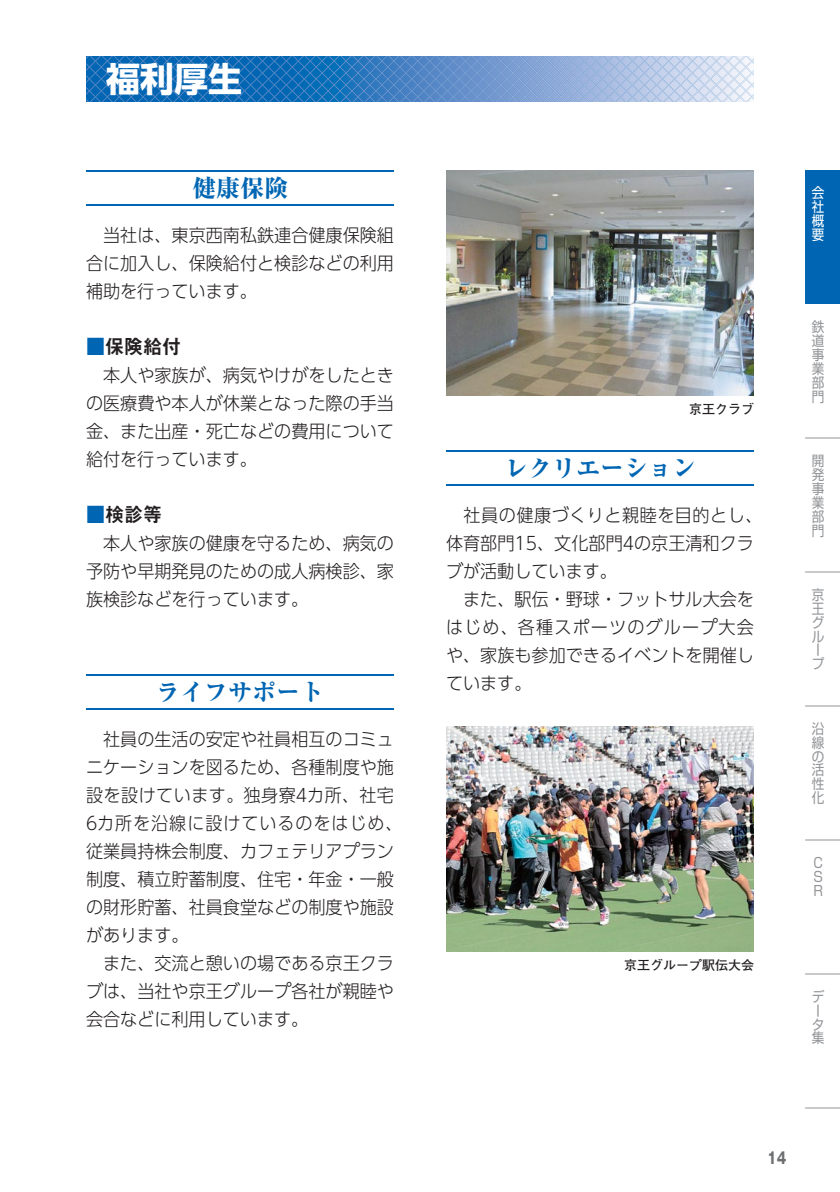
<style>
.page{position:relative;width:840px;height:1192px;background:#fff}
.page>*{position:absolute;margin:0;border:0;box-sizing:border-box;transform-origin:0 0}
.t1{font:700 34px "UD Shin Go Pr 6 N";color:#fff}
.t2{font:800 24px "Ryumin Pr 6 N";color:#0066b3}
.t3{font:20px "Midashi Go Pr 6 N MB31";color:#231f20;scale:.95 1}
.t4{font:300 18px/28px "UD Shin Go Pr 6 N";color:#231f20;text-align:justify;scale:.95 1}
.t5{font:700 16px "Gothic MB101 Pr 6 N";color:#6d6e70;scale:.8 1}
.t6{font:14px/13.8px "Shin Go Pr 6 Regular 90 pv RKSJ V";color:#939598;text-align:justify;scale:.9 1}
.t7{font:14px/14px "Shin Go Pr 6 Regular 90 pv RKSJ V";color:#fff;text-align:justify;scale:.9 1}
.t8{font:700 13px "Futo Go B101 Pr 6 N";color:#231f20}
.s1{color:#0066b3}
</style>
<div class="page">
<svg style="left:86px;top:56px;width:668px;height:46px;background:#5c93cb"></svg>
<div style="left:805px;top:170px;width:35px;height:134px;background:#0066b3"></div>
<hr style="left:805px;top:572px;width:35px;height:1px;background:#939598">
<hr style="left:805px;top:706px;width:35px;height:1px;background:#939598">
<hr style="left:805px;top:974px;width:35px;height:1px;background:#939598">
<hr style="left:805px;top:840px;width:35px;height:1px;background:#939598">
<hr style="left:805px;top:438px;width:35px;height:1px;background:#939598">
<hr style="left:805px;top:1108px;width:35px;height:1px;background:#939598">
<hr style="left:86px;top:170px;width:308px;height:2px;background:#0066b3">
<hr style="left:86px;top:204px;width:308px;height:2px;background:#0066b3">
<hr style="left:446px;top:450px;width:308px;height:2px;background:#0066b3">
<hr style="left:446px;top:484px;width:308px;height:2px;background:#0066b3">
<hr style="left:86px;top:674px;width:308px;height:2px;background:#0066b3">
<hr style="left:86px;top:708px;width:308px;height:2px;background:#0066b3">
<img style="left:446px;top:170px;width:308px;height:226px">
<img style="left:446px;top:726px;width:308px;height:226px">
<h1 class="t1" style="left:106px;top:66px;width:137px">福利厚生</h1>
<h2 class="t2" style="left:192px;top:179px;width:97px">健康保険</h2>
<p class="t4" style="left:86px;top:224px;width:326px;text-indent:17px">当社は、東京西南私鉄連合健康保険組合に加入し、保険給付と検診などの利用補助を行っています。</p>
<p class="t3" style="left:86px;top:339px;width:102px"><span class="s1">■</span>保険給付</p>
<p class="t4" style="left:86px;top:364px;width:326px;text-indent:17px">本人や家族が、病気やけがをしたときの医療費や本人が休業となった際の手当金、また出産・死亡などの費用について給付を行っています。</p>
<p class="t3" style="left:86px;top:507px;width:82px"><span class="s1">■</span>検診等</p>
<p class="t4" style="left:86px;top:532px;width:326px;text-indent:17px">本人や家族の健康を守るため、病気の予防や早期発見のための成人病検診、家族検診などを行っています。</p>
<h2 class="t2" style="left:156px;top:683px;width:169px">ライフサポート</h2>
<p class="t4" style="left:86px;top:728px;width:335px;text-align:left;text-indent:17px">社員の生活の安定や社員相互のコミュニケーションを図るため、各種制度や施設を設けています。独身寮4カ所、社宅<br>6カ所を沿線に設けているのをはじめ、従業員持株会制度、カフェテリアプラン制度、積立貯蓄制度、住宅・年金・一般の財形貯蓄、社員食堂などの制度や施設があります。</p>
<p class="t4" style="left:86px;top:952px;width:326px;text-indent:17px">また、交流と憩いの場である京王クラブは、当社や京王グループ各社が親睦や会合などに利用しています。</p>
<p class="t8" style="left:689px;top:405px;width:66px">京王クラブ</p>
<h2 class="t2" style="left:504px;top:459px;width:193px">レクリエーション</h2>
<p class="t4" style="left:446px;top:504px;width:335px;text-align:left;text-indent:18px">社員の健康づくりと親睦を目的とし、体育部門15、文化部門4の京王清和クラブが活動しています。</p>
<p class="t4" style="left:446px;top:588px;width:326px;text-indent:17px">また、駅伝・野球・フットサル大会をはじめ、各種スポーツのグループ大会や、家族も参加できるイベントを開催しています。</p>
<p class="t8" style="left:624px;top:961px;width:131px">京王グループ駅伝大会</p>
<p class="t7" style="left:812px;top:188px;width:15px">会社概要</p>
<p class="t6" style="left:812px;top:322px;width:15px">鉄道事業部門</p>
<p class="t6" style="left:812px;top:456px;width:15px">開発事業部門</p>
<p class="t6" style="left:812px;top:590px;width:15px;text-align:left">京王グループ</p>
<p class="t6" style="left:812px;top:724px;width:15px">沿線の活性化</p>
<p class="t6" style="left:813px;top:858px;width:12px">C S R</p>
<p class="t6" style="left:812px;top:992px;width:15px;text-align:left">データ集</p>
<p class="t5" style="left:767px;top:1152px;width:26px">14</p>
</div>
